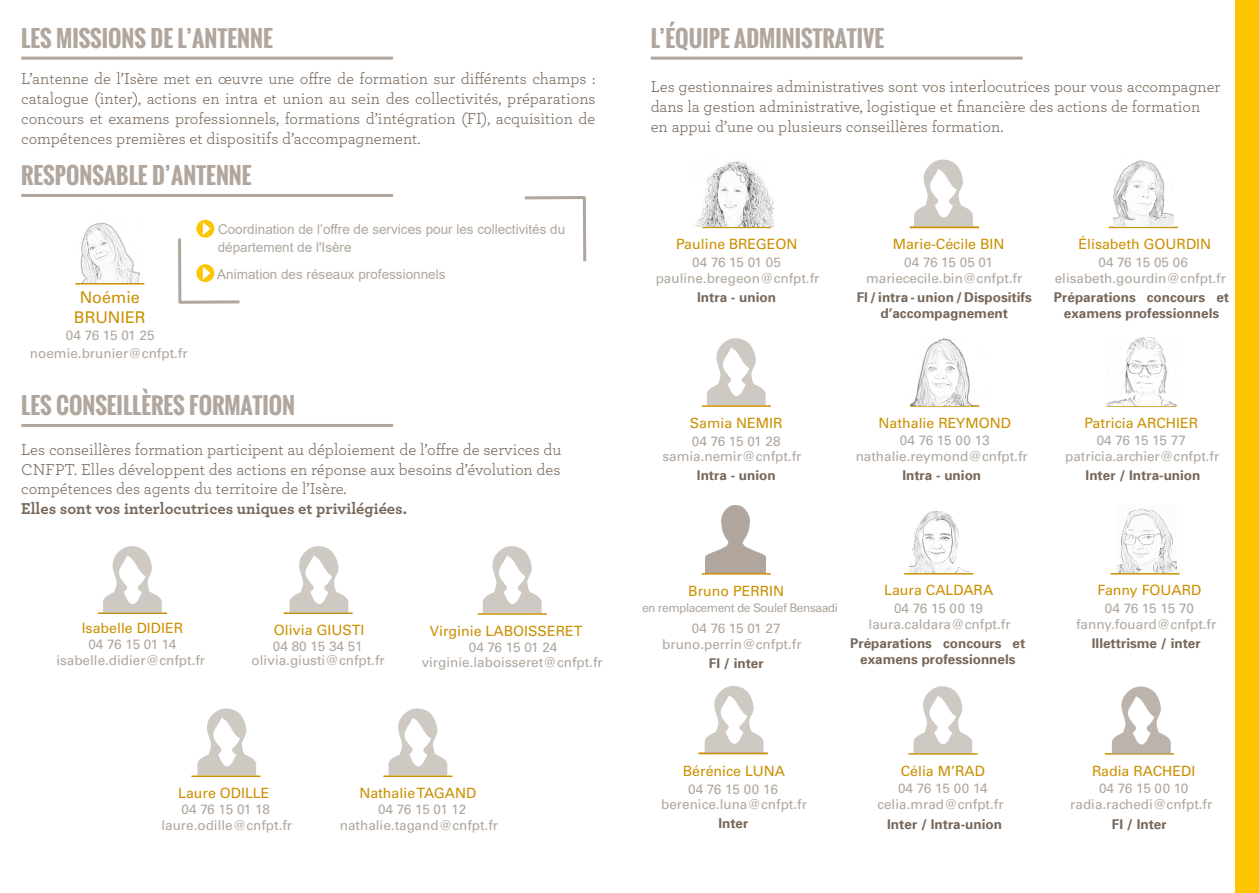
<style>
.page{position:relative;width:1259px;height:893px;background:#fff}
.page>*{position:absolute;margin:0;border:0;box-sizing:border-box;transform-origin:0 0}
.t1{font:700 22.5px "Oswald";color:#b0a69d}
.t2{font:16.5px/19.8px "Archer";color:#77675a;text-align:justify}
.t3{font:700 16.5px "Archer";color:#77675a}
.t4{font:16.2px/19.4px "Univers LT Std";color:#ca9000;text-align:center}
.t5{font:14.1px "Univers LT Std";color:#ca9000}
.t6{font:13.5px/13.8px "Univers LT Std";color:#b0a69d;text-align:center}
.t7{font:700 13.5px/16.2px "Univers 65";color:#77675a;text-align:center}
.t8{font:13.5px/18px "Arial";color:#b0a69d}
.t9{font:700 13.5px "Univers 65";color:#78685b}
.t10{font:12px "Univers LT Std";letter-spacing:-.04em;color:#b0a69d}
</style>
<div class="page">
<img style="left:706px;top:506px;width:59px;height:67px">
<hr style="left:21px;top:194px;width:372px;height:3px;background:#b0a69d">
<hr style="left:21px;top:57px;width:372px;height:3px;background:#b0a69d">
<hr style="left:21px;top:424px;width:372px;height:3px;background:#b0a69d">
<div style="left:1235px;top:0;width:24px;height:893px;background:#fdc500"></div>
<hr style="left:583px;top:197px;width:3px;height:64px;background:#b0a69d">
<hr style="left:525px;top:196px;width:60px;height:3px;background:#b0a69d">
<hr style="left:178px;top:239px;width:3px;height:64px;background:#b0a69d">
<svg style="left:179px;top:300px;width:60px;height:4px"></svg>
<svg style="left:197px;top:220px;width:16px;height:17px"></svg>
<div style="left:196px;top:220px;width:18px;height:18px;border:2px solid #fdc500;border-radius:50%"></div>
<svg style="left:203px;top:222px;width:7px;height:13px"></svg>
<svg style="left:197px;top:265px;width:16px;height:16px"></svg>
<div style="left:196px;top:264px;width:18px;height:18px;border:2px solid #fdc500;border-radius:50%"></div>
<svg style="left:203px;top:267px;width:7px;height:13px"></svg>
<hr style="left:478px;top:613px;width:69px;height:2px;background:#ca9000">
<hr style="left:98px;top:612px;width:69px;height:2px;background:#ca9000">
<hr style="left:284px;top:612px;width:69px;height:2px;background:#ca9000">
<svg style="left:289px;top:546px;width:59px;height:67px"></svg>
<svg style="left:103px;top:546px;width:59px;height:67px"></svg>
<svg style="left:388px;top:708px;width:59px;height:67px"></svg>
<svg style="left:197px;top:708px;width:59px;height:67px"></svg>
<svg style="left:483px;top:546px;width:58px;height:67px"></svg>
<hr style="left:191px;top:775px;width:69px;height:2px;background:#ca9000">
<hr style="left:383px;top:775px;width:69px;height:2px;background:#ca9000">
<hr style="left:651px;top:57px;width:371px;height:3px;background:#b0a69d">
<hr style="left:702px;top:227px;width:69px;height:1px;background:#ca9000">
<hr style="left:1108px;top:227px;width:69px;height:1px;background:#ca9000">
<hr style="left:910px;top:227px;width:69px;height:1px;background:#ca9000">
<hr style="left:909px;top:227px;width:69px;height:1px;background:#ca9000">
<hr style="left:910px;top:405px;width:69px;height:2px;background:#ca9000">
<svg style="left:914px;top:159px;width:59px;height:68px"></svg>
<svg style="left:707px;top:338px;width:58px;height:67px"></svg>
<hr style="left:1107px;top:405px;width:69px;height:2px;background:#ca9000">
<hr style="left:702px;top:573px;width:69px;height:2px;background:#ca9000">
<hr style="left:702px;top:405px;width:69px;height:2px;background:#ca9000">
<hr style="left:904px;top:573px;width:69px;height:2px;background:#ca9000">
<hr style="left:908px;top:753px;width:69px;height:2px;background:#ca9000">
<hr style="left:1110px;top:573px;width:69px;height:2px;background:#ca9000">
<hr style="left:698px;top:753px;width:69px;height:1px;background:#ca9000">
<hr style="left:1104px;top:753px;width:69px;height:2px;background:#ca9000">
<svg style="left:704px;top:686px;width:59px;height:67px"></svg>
<svg style="left:1112px;top:686px;width:58px;height:68px"></svg>
<svg style="left:913px;top:686px;width:59px;height:67px"></svg>
<hr style="left:75px;top:283px;width:69px;height:2px;background:#ca9000">
<img style="left:80px;top:223px;width:60px;height:60px">
<img style="left:909px;top:511px;width:60px;height:62px">
<img style="left:1116px;top:509px;width:60px;height:64px">
<img style="left:1113px;top:160px;width:60px;height:66px">
<img style="left:696px;top:161px;width:77px;height:65px">
<img style="left:910px;top:337px;width:62px;height:68px">
<img style="left:1107px;top:337px;width:70px;height:68px">
<h1 class="t1" style="left:21px;top:22px;width:253px">LES MISSIONS DE L’ANTENNE</h1>
<h1 class="t1" style="left:651px;top:22px;width:235px">L’ÉQUIPE ADMINISTRATIVE</h1>
<p class="t2" style="left:21px;top:68px;width:576px">L’antenne de l’Isère met en œuvre une offre de formation sur différents champs : catalogue (inter), actions en intra et union au sein des collectivités, préparations concours et examens professionnels, formations d’intégration (FI), acquisition de compétences premières et dispositifs d’accompagnement.</p>
<p class="t2" style="left:651px;top:76px;width:571px;text-align:left">Les gestionnaires administratives sont vos interlocutrices pour vous accompagner dans la gestion administrative, logistique et financière des actions de formation en appui d’une ou plusieurs conseillères formation.</p>
<h1 class="t1" style="left:21px;top:159px;width:232px">RESPONSABLE D’ANTENNE</h1>
<p class="t4" style="left:74px;top:288px;width:73px">Noémie<br>BRUNIER</p>
<p class="t6" style="left:66px;top:329px;width:90px">04 76 15 01 25</p>
<p class="t6" style="left:30px;top:346px;width:159px">noemie.brunier@cnfpt.fr</p>
<p class="t8" style="left:218px;top:221px;width:349px">Coordination de l’offre de services pour les collectivités du département de l'Isère</p>
<p class="t8" style="left:217px;top:265px;width:230px">Animation des réseaux professionnels</p>
<h1 class="t1" style="left:21px;top:389px;width:275px">LES CONSEILLÈRES FORMATION</h1>
<p class="t2" style="left:21px;top:439px;width:542px">Les conseillères formation participent au déploiement de l’offre de services du CNFPT. Elles développent des actions en réponse aux besoins d’évolution des compétences des agents du territoire de l’Isère.</p>
<p class="t3" style="left:21px;top:496px;width:387px">Elles sont vos interlocutrices uniques et privilégiées.</p>
<p class="t5" style="left:82px;top:619px;width:103px">Isabelle DIDIER</p>
<p class="t5" style="left:274px;top:621px;width:92px">Olivia GIUSTI</p>
<p class="t5" style="left:430px;top:622px;width:154px">Virginie LABOISSERET</p>
<p class="t6" style="left:88px;top:637px;width:90px">04 76 15 01 14</p>
<p class="t6" style="left:251px;top:639px;width:135px">04 80 15 34 51 olivia.giusti@cnfpt.fr</p>
<p class="t6" style="left:422px;top:640px;width:182px;line-height:15px">04 76 15 01 24 virginie.laboisseret@cnfpt.fr</p>
<p class="t6" style="left:56px;top:653px;width:150px">isabelle.didier@cnfpt.fr</p>
<p class="t5" style="left:178px;top:785px;width:93px">Laure ODILLE</p>
<p class="t5" style="left:359px;top:785px;width:119px">Nathalie TAGAND</p>
<p class="t6" style="left:182px;top:802px;width:90px">04 76 15 01 18</p>
<p class="t6" style="left:378px;top:802px;width:90px">04 76 15 01 12</p>
<p class="t6" style="left:161px;top:818px;width:132px">laure.odille@cnfpt.fr</p>
<p class="t6" style="left:340px;top:818px;width:160px">nathalie.tagand@cnfpt.fr</p>
<p class="t5" style="left:676px;top:236px;width:123px">Pauline BREGEON</p>
<p class="t5" style="left:892px;top:236px;width:113px">Marie-Cécile BIN</p>
<p class="t5" style="left:1078px;top:236px;width:134px">Élisabeth GOURDIN</p>
<p class="t6" style="left:904px;top:255px;width:90px">04 76 15 05 01</p>
<p class="t6" style="left:1098px;top:255px;width:91px">04 76 15 05 06</p>
<p class="t6" style="left:692px;top:255px;width:90px">04 76 15 01 05</p>
<p class="t9" style="left:697px;top:288px;width:80px">Intra - union</p>
<p class="t7" style="left:856px;top:288px;width:177px">FI / intra - union / Dispositifs d’accompagnement</p>
<p class="t7" style="left:1054px;top:288px;width:177px">Préparations concours et examens professionnels</p>
<p class="t6" style="left:655px;top:271px;width:165px">pauline.bregeon@cnfpt.fr</p>
<p class="t6" style="left:866px;top:271px;width:158px">mariececile.bin@cnfpt.fr</p>
<p class="t6" style="left:1054px;top:271px;width:173px">elisabeth.gourdin@cnfpt.fr</p>
<p class="t5" style="left:690px;top:414px;width:94px">Samia NEMIR</p>
<p class="t5" style="left:878px;top:414px;width:134px">Nathalie REYMOND</p>
<p class="t5" style="left:1084px;top:414px;width:115px">Patricia ARCHIER</p>
<p class="t6" style="left:692px;top:434px;width:90px">04 76 15 01 28</p>
<p class="t6" style="left:900px;top:434px;width:91px">04 76 15 00 13</p>
<p class="t6" style="left:1096px;top:434px;width:91px">04 76 15 15 77</p>
<p class="t6" style="left:662px;top:450px;width:140px">samia.nemir@cnfpt.fr</p>
<p class="t6" style="left:855px;top:449px;width:173px">nathalie.reymond@cnfpt.fr</p>
<p class="t6" style="left:1065px;top:450px;width:156px">patricia.archier@cnfpt.fr</p>
<p class="t7" style="left:697px;top:467px;width:80px">Intra - union</p>
<p class="t7" style="left:902px;top:467px;width:80px">Intra - union</p>
<p class="t7" style="left:1085px;top:467px;width:116px">Inter / Intra-union</p>
<p class="t5" style="left:688px;top:582px;width:97px">Bruno PERRIN</p>
<p class="t5" style="left:884px;top:582px;width:111px">Laura CALDARA</p>
<p class="t5" style="left:1097px;top:582px;width:106px">Fanny FOUARD</p>
<p class="t10" style="left:642px;top:600px;width:197px">en remplacement de Soulef Bensaadi</p>
<p class="t6" style="left:894px;top:602px;width:91px">04 76 15 00 19</p>
<p class="t6" style="left:1105px;top:602px;width:91px">04 76 15 15 70</p>
<p class="t6" style="left:692px;top:621px;width:90px">04 76 15 01 27</p>
<p class="t6" style="left:868px;top:618px;width:143px">laura.caldara@cnfpt.fr</p>
<p class="t6" style="left:1076px;top:618px;width:142px">fanny.fouard@cnfpt.fr</p>
<p class="t6" style="left:662px;top:637px;width:141px">bruno.perrin@cnfpt.fr</p>
<p class="t7" style="left:709px;top:654px;width:56px">FI / inter</p>
<p class="t7" style="left:850px;top:634px;width:177px">Préparations concours et examens professionnels</p>
<p class="t7" style="left:1092px;top:634px;width:110px">Illettrisme / inter</p>
<p class="t5" style="left:683px;top:763px;width:104px">Bérénice LUNA</p>
<p class="t5" style="left:900px;top:762px;width:86px">Célia M’RAD</p>
<p class="t5" style="left:1092px;top:762px;width:105px">Radia RACHEDI</p>
<p class="t6" style="left:688px;top:782px;width:91px">04 76 15 00 16</p>
<p class="t6" style="left:898px;top:782px;width:91px">04 76 15 00 14</p>
<p class="t6" style="left:1099px;top:782px;width:91px">04 76 15 00 10</p>
<p class="t6" style="left:661px;top:798px;width:147px">berenice.luna@cnfpt.fr</p>
<p class="t6" style="left:877px;top:798px;width:128px">celia.mrad@cnfpt.fr</p>
<p class="t6" style="left:1070px;top:798px;width:144px">radia.rachedi@cnfpt.fr</p>
<p class="t7" style="left:718px;top:815px;width:32px">Inter</p>
<p class="t7" style="left:887px;top:816px;width:116px">Inter / Intra-union</p>
<p class="t7" style="left:1112px;top:816px;width:56px">FI / Inter</p>
</div>
